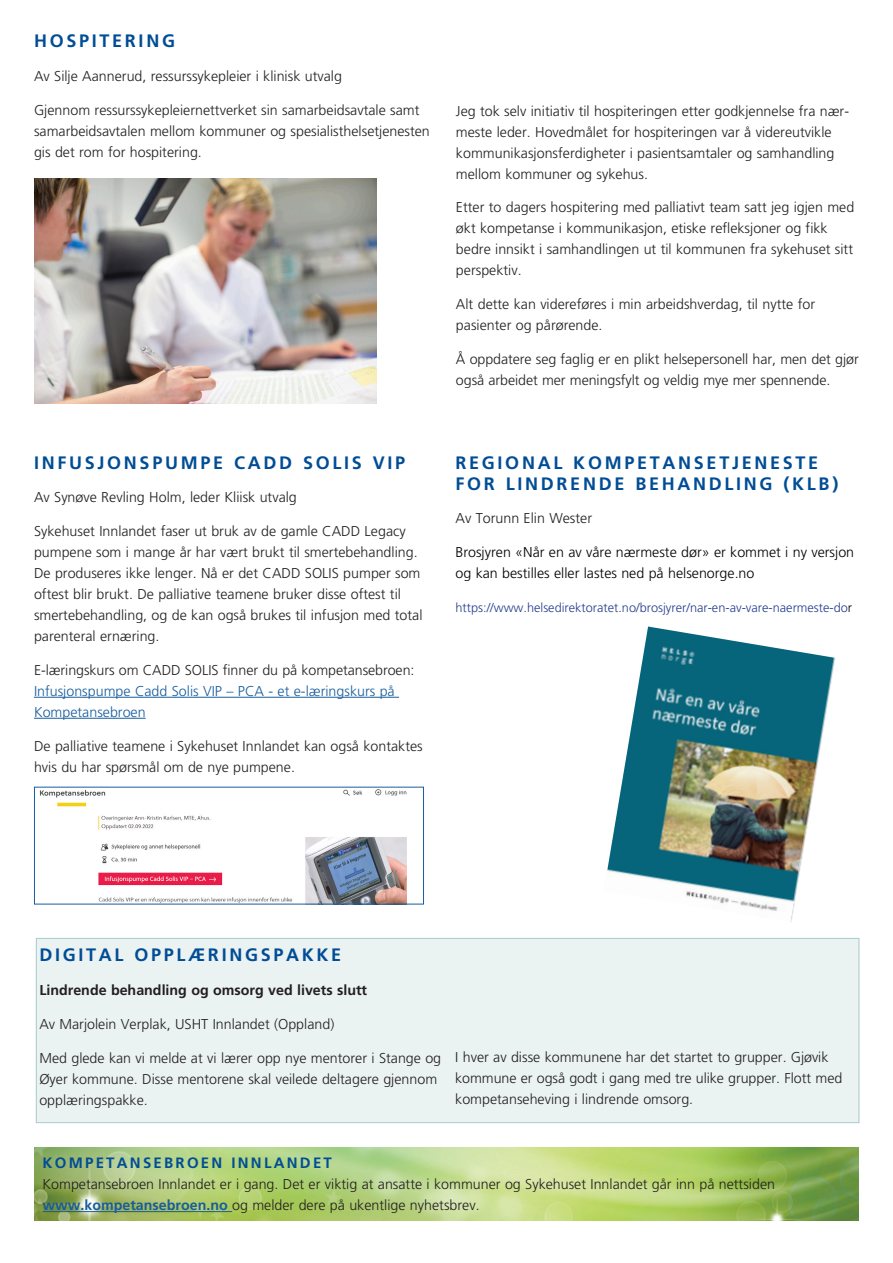
<style>
.page{position:relative;width:893px;height:1263px;background:#fff}
.page>*{position:absolute;margin:0;border:0;box-sizing:border-box;transform-origin:0 0}
.Stikktittel{font:700 18px/21px "Frutiger LT Std";letter-spacing:.15em;color:#014d95}
.Stikktittel-2{font:700 15px "Frutiger LT Std";letter-spacing:.15em;color:#014d95}
.Brødtekst{font:300 14.25px/21px "Frutiger LT Std";color:#231f20}
.Stikktittel-3{font:300 14.25px/21px "Frutiger LT Std";color:#231f20}
.Brødtekst-2{font:300 14.25px/21px "Frutiger LT Std";color:#175d9e}
.Brødtekst-3{font:300 14.25px/21px "Frutiger LT Std";color:#000}
.Brødtekst-4{font:700 14.25px "Frutiger LT Std";color:#231f20}
.Brødtekst-5{font:300 12.75px "Frutiger LT Std";color:#253f8e}
.s1{color:#231f20}
.s2{color:#000}
.s3{font-weight:700;color:#175d9e}
</style>
<div class="page">
<div style="left:36px;top:938px;width:823px;height:185px;background:#ebf2f2;border:1px solid #a6cacc"></div>
<img style="left:34px;top:1147px;width:825px;height:73px">
<hr style="left:43px;top:1211px;width:189px;height:1px;background:#175d9e">
<img style="left:34px;top:179px;width:343px;height:225px">
<img style="left:607px;top:626px;width:229px;height:296px">
<hr style="left:34px;top:697px;width:365px;height:1px;background:#175d9e">
<hr style="left:34px;top:718px;width:112px;height:1px;background:#175d9e">
<img style="left:40px;top:789px;width:367px;height:113px">
<p class="Stikktittel" style="left:34px;top:30px;width:143px">HOSPITERING</p>
<p class="Brødtekst" style="left:34px;top:66px;width:309px">Av Silje Aannerud, ressurssykepleier i klinisk utvalg</p>
<p class="Brødtekst" style="left:34px;top:99px;width:397px">Gjennom ressurssykepleiernettverket sin samarbeidsavtale samt samarbeidsavtalen mellom kommuner og spesialisthelsetjenesten gis det rom for hospitering.</p>
<p class="Brødtekst" style="left:456px;top:100px;width:395px">Jeg tok selv initiativ til hospiteringen etter godkjennelse fra nær&shy;meste leder. Hovedmålet for hospiteringen var å videreutvikle kommunikasjonsferdigheter i pasientsamtaler og samhandling mellom kommuner og sykehus.</p>
<p class="Brødtekst" style="left:456px;top:197px;width:400px">Etter to dagers hospitering med palliativt team satt jeg igjen med økt kompetanse i kommunikasjon, etiske refleksjoner og fikk bedre innsikt i samhandlingen ut til kommunen fra sykehuset sitt perspektiv.</p>
<p class="Brødtekst" style="left:456px;top:294px;width:361px">Alt dette kan videreføres i min arbeidshverdag, til nytte for pasienter og pårørende.</p>
<p class="Brødtekst" style="left:456px;top:349px;width:404px">Å oppdatere seg faglig er en plikt helsepersonell har, men det gjør også arbeidet mer meningsfylt og veldig mye mer spennende.</p>
<p class="Stikktittel" style="left:34px;top:452px;width:373px">INFUSJONSPUMPE CADD SOLIS VIP</p>
<p class="Brødtekst" style="left:34px;top:487px;width:264px">Av Synøve Revling Holm, leder Kliisk utvalg</p>
<p class="Brødtekst" style="left:34px;top:521px;width:390px">Sykehuset Innlandet faser ut bruk av de gamle CADD Legacy pumpene som i mange år har vært brukt til smertebehandling.<br>De produseres ikke lenger. Nå er det CADD SOLIS pumper som oftest blir brukt. De palliative teamene bruker disse oftest til smertebehandling, og de kan også brukes til infusjon med total parenteral ernæring.</p>
<p class="Brødtekst-2" style="left:34px;top:660px;width:382px"><span class="s1">E-læringskurs om CADD SOLIS finner du på kompetansebroen:<br></span>Infusjonspumpe Cadd Solis VIP – PCA - et e-læringskurs på<br>Kompetansebroen</p>
<p class="Brødtekst" style="left:34px;top:735px;width:390px">De palliative teamene i Sykehuset Innlandet kan også kontaktes hvis du har spørsmål om de nye pumpene.</p>
<p class="Stikktittel" style="left:455px;top:452px;width:384px">REGIONAL KOMPETANSETJENESTE<br>FOR LINDRENDE BEHANDLING (KLB)</p>
<p class="Brødtekst" style="left:455px;top:508px;width:138px">Av Torunn Elin Wester</p>
<p class="Brødtekst-3" style="left:455px;top:542px;width:400px">Brosjyren «Når en av våre nærmeste dør» er kommet i ny versjon og kan bestilles eller lastes ned på helsenorge.no</p>
<p class="Brødtekst-5" style="left:455px;top:600px;width:398px">https://www.helsedirektoratet.no/brosjyrer/nar-en-av-vare-naermeste-do<span class="s2">r</span></p>
<p class="Stikktittel" style="left:39px;top:945px;width:303px">DIGITAL OPPLÆRINGSPAKKE</p>
<p class="Brødtekst-4" style="left:39px;top:982px;width:329px">Lindrende behandling og omsorg ved livets slutt</p>
<p class="Brødtekst" style="left:39px;top:1014px;width:296px">Av Marjolein Verplak, USHT Innlandet (Oppland)</p>
<p class="Brødtekst" style="left:39px;top:1047px;width:403px">Med glede kan vi melde at vi lærer opp nye mentorer i Stange og<br>Øyer kommune. Disse mentorene skal veilede deltagere gjennom opplæringspakke.</p>
<p class="Brødtekst" style="left:455px;top:1047px;width:389px">I hver av disse kommunene har det startet to grupper. Gjøvik kommune er også godt i gang med tre ulike grupper. Flott med kompetanseheving i lindrende omsorg.</p>
<p class="Stikktittel-2" style="left:43px;top:1154px;width:291px">KOMPETANSEBROEN INNLANDET</p>
<p class="Stikktittel-3" style="left:43px;top:1174px;width:734px">Kompetansebroen Innlandet er i gang. Det er viktig at ansatte i kommuner og Sykehuset Innlandet går inn på nettsiden <span class="s3">www.kompetansebroen.no</span> og melder dere på ukentlige nyhetsbrev.</p>
</div>
